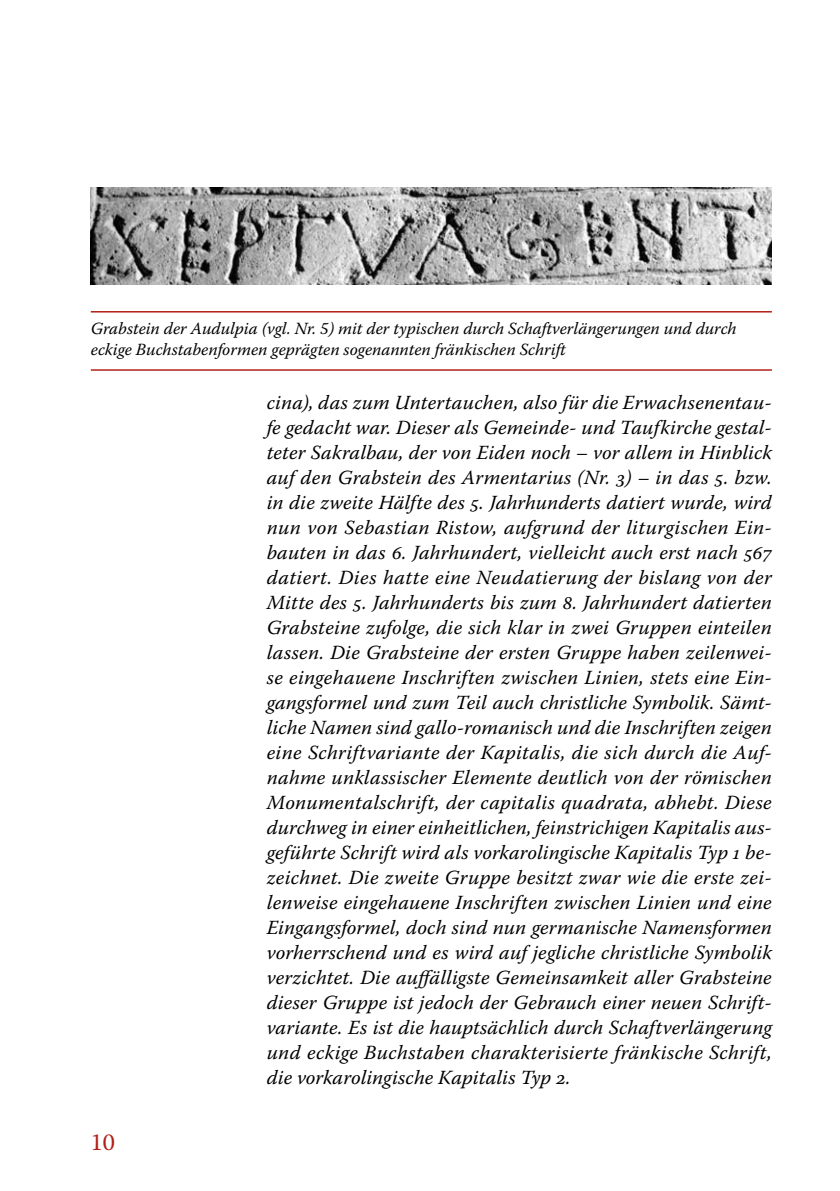
<style>
.page{position:relative;width:840px;height:1191px;background:#fff}
.page>*{position:absolute;margin:0;border:0;box-sizing:border-box;transform-origin:0 0}
.t1{font:24px "Warnock Pro";color:#b11f17}
.t2{font:italic 20px/25px "Warnock Pro";letter-spacing:.005em;color:#000;text-align:justify}
.t3{font:italic 17px/21px "Warnock Pro";color:#000}
</style>
<div class="page">
<img style="left:91px;top:187px;width:680px;height:98px">
<hr style="left:91px;top:311px;width:680px;height:1px;background:#b11f17">
<hr style="left:91px;top:369px;width:680px;height:2px;background:#b11f17">
<p class="t3" style="left:91px;top:318px;width:647px">Grabstein der Audulpia (vgl. Nr. 5) mit der typischen durch Schaftverlängerungen und durch eckige Buchstabenformen geprägten sogenannten fränkischen Schrift</p>
<p class="t1" style="left:91px;top:1127px;width:26px">10</p>
<p class="t2" style="left:266px;top:390px;width:506px">cina), das zum Untertauchen, also für die Erwachsenentau&shy;fe gedacht war. Dieser als Gemeinde- und Taufkirche gestal&shy;teter Sakralbau, der von Eiden noch – vor allem in Hinblick auf den Grabstein des Armentarius (Nr. 3) – in das 5. bzw. in die zweite Hälfte des 5. Jahrhunderts datiert wurde, wird nun von Sebastian Ristow, aufgrund der liturgischen Ein&shy;bauten in das 6. Jahrhundert, vielleicht auch erst nach 567 datiert. Dies hatte eine Neudatierung der bislang von der Mitte des 5. Jahrhunderts bis zum 8. Jahrhundert datierten Grabsteine zufolge, die sich klar in zwei Gruppen einteilen lassen. Die Grabsteine der ersten Gruppe haben zeilenwei&shy;se eingehauene Inschriften zwischen Linien, stets eine Ein&shy;gangsformel und zum Teil auch christliche Symbolik. Sämt&shy;liche Namen sind gallo-romanisch und die Inschriften zeigen eine Schriftvariante der Kapitalis, die sich durch die Auf&shy;nahme unklassischer Elemente deutlich von der römischen Monumentalschrift, der capitalis quadrata, abhebt. Diese durchweg in einer einheitlichen, feinstrichigen Kapitalis aus&shy;geführte Schrift wird als vorkarolingische Kapitalis Typ 1 be&shy;zeichnet. Die zweite Gruppe besitzt zwar wie die erste zei&shy;lenweise eingehauene Inschriften zwischen Linien und eine Eingangsformel, doch sind nun germanische Namensformen vorherrschend und es wird auf jegliche christliche Symbolik verzichtet. Die auffälligste Gemeinsamkeit aller Grabsteine dieser Gruppe ist jedoch der Gebrauch einer neuen Schrift&shy;variante. Es ist die hauptsächlich durch Schaftverlängerung und eckige Buchstaben charakterisierte fränkische Schrift, die vorkarolingische Kapitalis Typ 2.</p>
</div>
